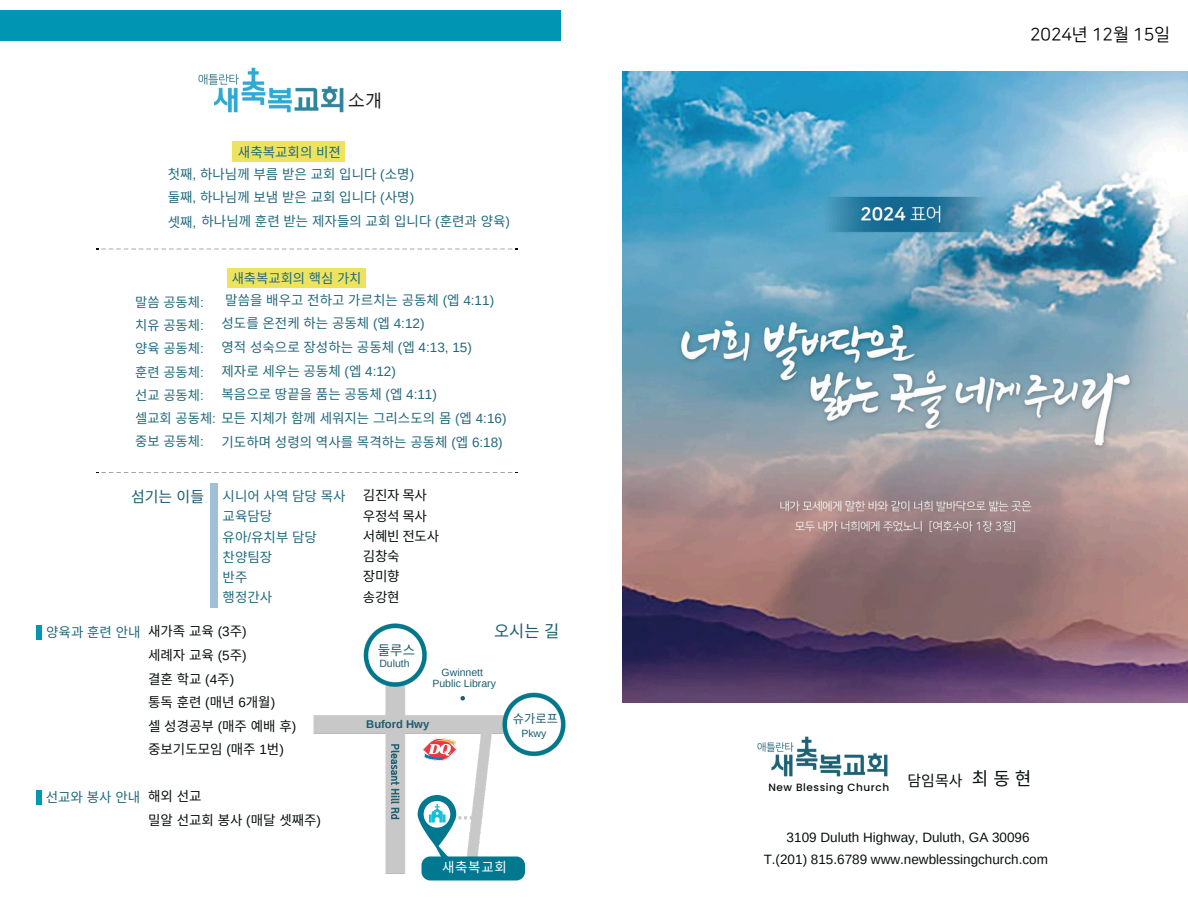
<style>
.page{position:relative;width:1188px;height:918px;background:#fff}
.page>*{position:absolute;margin:0;border:0;box-sizing:border-box;transform-origin:0 0}
.t1{font:18px "Noto Sans CJ Ksc";color:#090f10}
.t2{font:18px "Wen Quan Yi Micro Hei";color:#231f20}
.t3{font:17.4px "Nanum Square R";color:#000}
.t4{font:16.5px "Noto Sans CJ Ksc";color:#1b5d6f}
.t5{font:15px "Noto Sans CJ Ksc";color:#1b5d6f}
.t6{font:15px "Noto Sans CJ Ksc";color:#090f10}
.t7{font:13.5px/20.2px "Noto Sans CJ Ksc";color:#22697c}
.t8{font:13.5px/23.7px "Noto Sans CJ Ksc";color:#090f10}
.t9{font:13.5px/21.3px "Arimo";color:#090f10;text-align:center}
.t10{font:13.5px/20.2px "Noto Sans CJ Ksc";letter-spacing:-.025em;color:#090f10}
.t11{font:13.5px "Noto Sans CJ Ksc";letter-spacing:.055em;color:#fff}
.t12{font:13.5px "Noto Sans CJ Ksc";color:#1b5d6f}
.t13{font:13.35px/23.2px "Noto Sans CJ Ksc";color:#22697c;text-align:justify}
.t14{font:12.3px "Noto Sans CJ Ksc";color:#1b5d6f}
.t15{font:700 11.25px "Arimo";color:#1b5d6f}
.t16{font:10.5px/10.2px "Arimo";color:#1b5d6f;text-align:center}
.t17{font:500 10.5px "Poppins";letter-spacing:.055em;color:#090f10}
.s1{font-family:"Arimo"}
.s2{font-size:13.35px}
.s3{font-family:"Arimo";font-size:13.35px}
</style>
<div class="page">
<div style="left:36px;top:625px;width:6px;height:15px;background:#0096b3"></div>
<div style="left:232px;top:141px;width:113px;height:20px;background:#ede35f"></div>
<img style="left:198px;top:67px;width:146px;height:46px">
<div style="left:227px;top:268px;width:139px;height:20px;background:#ede35f"></div>
<div style="left:0;top:10px;width:561px;height:30px;background:#0096b3"></div>
<img style="left:313px;top:623px;width:253px;height:258px">
<img style="left:757px;top:736px;width:131px;height:41px">
<img style="left:422px;top:738px;width:35px;height:22px">
<div style="left:36px;top:791px;width:6px;height:14px;background:#0096b3"></div>
<div style="left:211px;top:484px;width:7px;height:124px;background:#9fc0d7"></div>
<svg style="left:460px;top:696px;width:5px;height:5px"></svg>
<div style="left:422px;top:856px;width:103px;height:24px;background:#007890;border-radius:9px"></div>
<svg style="left:418px;top:795px;width:38px;height:67px"></svg>
<svg style="left:96px;top:249px;width:422px;height:1px"></svg>
<svg style="left:96px;top:472px;width:422px;height:1px"></svg>
<img style="left:622px;top:72px;width:566px;height:631px">
<h1 class="t2" style="left:347px;top:90px;width:37px">소개</h1>
<h3 class="t7" style="left:238px;top:141px;width:105px">새축복교회의 비젼</h3>
<p class="t7" style="left:168px;top:161px;width:248px;line-height:23.7px">첫째<span class="s1">,</span> 하나님께 부름 받은 교회 입니다 <span class="s1">(</span>소명<span class="s1">) </span>둘째<span class="s1">,</span> 하나님께 보냄 받은 교회 입니다 <span class="s1">(</span>사명<span class="s1">)</span></p>
<h3 class="t7" style="left:168px;top:210px;width:344px">셋째<span class="s1">,</span> 하나님께 훈련 받는 제자들의 교회 입니다 <span class="s1">(</span>훈련과 양육<span class="s1">)</span></h3>
<h3 class="t13" style="left:232px;top:266px;width:131px">새축복교회의 핵심 가치</h3>
<h3 class="t7" style="left:222px;top:287px;width:274px;line-height:23.7px">말씀을 배우고 전하고 가르치는 공동체 <span class="s1">(</span>엡 <span class="s1">4:11) </span>성도를 온전케 하는 공동체 <span class="s1">(</span>엡 <span class="s1">4:12)<br></span>영적 성숙으로 장성하는 공동체 <span class="s1">(</span>엡 <span class="s1">4:13, 15) </span>제자로 세우는 공동체 <span class="s1">(</span>엡 <span class="s1">4:12)<br></span>복음으로 땅끝을 품는 공동체 <span class="s1">(</span>엡 <span class="s1">4:11)</span></h3>
<h3 class="t7" style="left:222px;top:431px;width:283px">기도하며 성령의 역사를 목격하는 공동체 <span class="s1">(</span>엡 <span class="s1">6:18)</span></h3>
<h3 class="t13" style="left:135px;top:289px;width:70px">말씀 공동체<span class="s1">: </span>치유 공동체<span class="s1">: </span>양육 공동체<span class="s1">: </span>훈련 공동체<span class="s1">: </span>선교 공동체<span class="s1">:</span></h3>
<h3 class="t7" style="left:135px;top:407px;width:373px"><span class="s2">셀교회 공동체</span><span class="s3">:</span> 모든 지체가 함께 세워지는 그리스도의 몸 <span class="s1">(</span>엡 <span class="s1">4:16)</span></h3>
<h3 class="t13" style="left:135px;top:429px;width:70px">중보 공동체<span class="s1">:</span></h3>
<h1 class="t5" style="left:131px;top:485px;width:75px">섬기는 이들</h1>
<h2 class="t7" style="left:223px;top:485px;width:125px">시니어 사역 담당 목사 교육담당<br>유아<span class="s1">/</span>유치부 담당 찬양팀장<br>반주<br>행정간사</h2>
<h1 class="t10" style="left:363px;top:485px;width:78px">김진자 목사 우정석 목사 서혜빈 전도사 김창숙</h1>
<h3 class="t8" style="left:363px;top:566px;width:38px;line-height:20.2px">장미향 송강현</h3>
<h3 class="t7" style="left:46px;top:622px;width:96px">양육과 훈련 안내</h3>
<h3 class="t7" style="left:46px;top:787px;width:96px">선교와 봉사 안내</h3>
<h4 class="t8" style="left:148px;top:619px;width:150px">새가족 교육 <span class="s1">(3</span>주<span class="s1">)<br></span>세례자 교육 <span class="s1">(5</span>주<span class="s1">)<br></span>결혼 학교 <span class="s1">(4</span>주<span class="s1">)<br></span>통독 훈련 <span class="s1">(</span>매년 <span class="s1">6</span>개월<span class="s1">)<br></span>셀 성경공부 <span class="s1">(</span>매주 예배 후<span class="s1">) </span>중보기도모임 <span class="s1">(</span>매주 <span class="s1">1</span>번<span class="s1">)</span></h4>
<p class="t8" style="left:148px;top:784px;width:175px">해외 선교<br>밀알 선교회 봉사 <span class="s1">(</span>매달 셋째주<span class="s1">)</span></p>
<h3 class="t12" style="left:378px;top:639px;width:39px">둘루스</h3>
<p class="t16" style="left:379px;top:659px;width:32px">Duluth</p>
<h3 class="t4" style="left:494px;top:618px;width:67px">오시는 길</h3>
<p class="t16" style="left:432px;top:668px;width:65px">Gwinnett<br>Public Library</p>
<h4 class="t15" style="left:366px;top:718px;width:65px">Buford Hwy</h4>
<h1 class="t14" style="left:513px;top:709px;width:47px">슈가로프</h1>
<p class="t16" style="left:521px;top:729px;width:27px">Pkwy</p>
<h3 class="t11" style="left:442px;top:856px;width:66px">새축복교회</h3>
<h3 class="t3" style="left:1030px;top:26px;width:141px">2024년 12월 15일</h3>
<h2 class="t17" style="left:768px;top:780px;width:122px">New Blessing Church</h2>
<h3 class="t6" style="left:908px;top:769px;width:57px">담임목사</h3>
<p class="t1" style="left:972px;top:765px;width:61px">최 동 현</p>
<h3 class="t9" style="left:764px;top:827px;width:286px">3109 Duluth Highway, Duluth, GA 30096<br>T.(201) 815.6789 www.newblessingchurch.com</h3>
</div>
